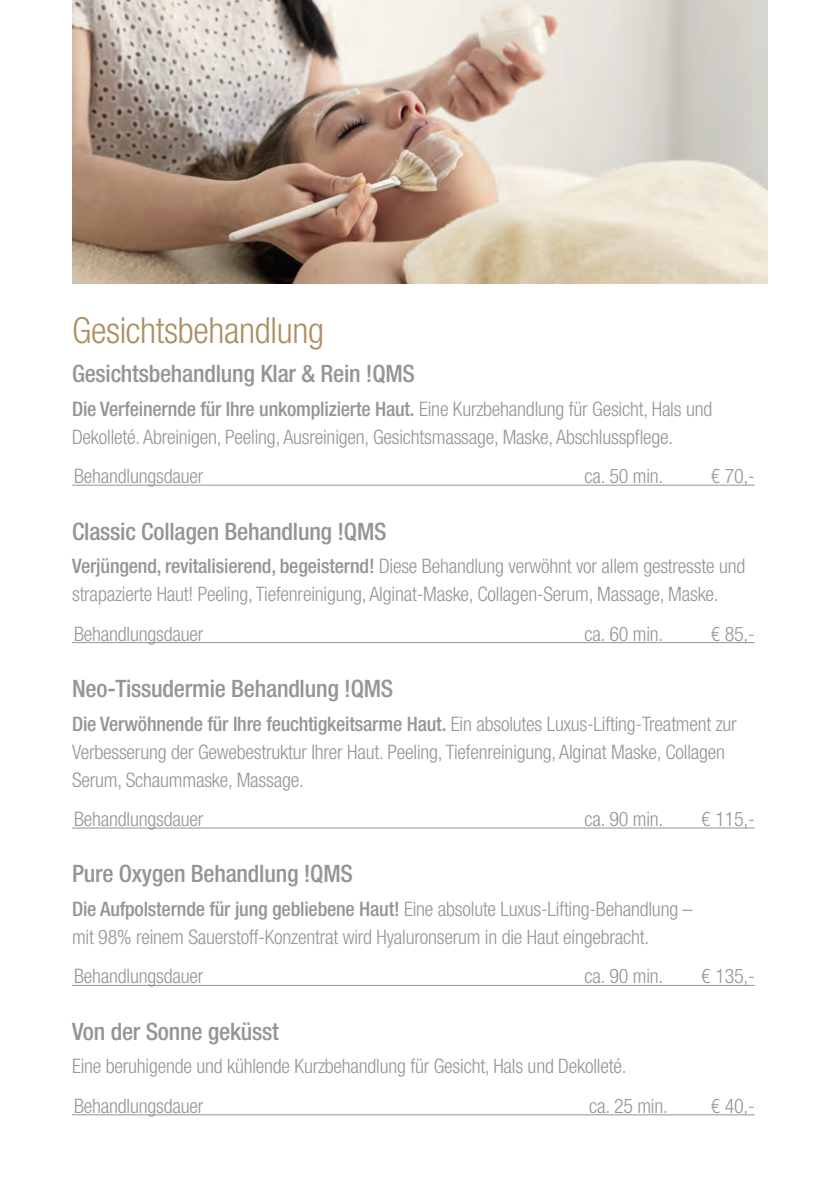
<style>
.page{position:relative;width:840px;height:1191px;background:#fff}
.page>*{position:absolute;margin:0;border:0;box-sizing:border-box;transform-origin:0 0}
.t1{font:300 condensed 36px "Helvetica Neue";letter-spacing:-.01em;color:#ab8f62}
.t2{font:500 condensed 24px "Helvetica Neue";letter-spacing:-.01em;color:#939598}
.t3{font:300 condensed 20px/28px "Helvetica Neue";letter-spacing:-.01em;color:#939598}
.s1{font-weight:500}
</style>
<div class="page">
<hr style="left:72px;top:485px;width:682px;height:1px;background:#939598">
<hr style="left:72px;top:642px;width:682px;height:1px;background:#939598">
<hr style="left:72px;top:827px;width:682px;height:1px;background:#939598">
<hr style="left:72px;top:985px;width:682px;height:1px;background:#939598">
<hr style="left:72px;top:1114px;width:682px;height:1px;background:#939598">
<img style="left:72px;top:0;width:695px;height:283px">
<h1 class="t1" style="left:72px;top:309px;width:253px">Gesichtsbehandlung</h1>
<p class="t2" style="left:72px;top:359px;width:344px">Gesichtsbehandlung Klar &amp; Rein !QMS</p>
<p class="t3" style="left:72px;top:394px;width:641px"><span class="s1">Die Verfeinernde für Ihre unkomplizierte Haut.</span> Eine Kurzbehandlung für Gesicht, Hals und<br>Dekolleté. Abreinigen, Peeling, Ausreinigen, Gesichtsmassage, Maske, Abschlusspflege.</p>
<p class="t3" style="left:74px;top:462px;width:131px">Behandlungsdauer</p>
<p class="t3" style="left:584px;top:462px;width:80px">ca. 50 min.</p>
<p class="t3" style="left:710px;top:462px;width:46px">€ 70,-</p>
<p class="t2" style="left:72px;top:517px;width:316px">Classic Collagen Behandlung !QMS</p>
<p class="t3" style="left:72px;top:552px;width:674px"><span class="s1">Verjüngend, revitalisierend, begeisternd!</span> Diese Behandlung verwöhnt vor allem gestresste und strapazierte Haut! Peeling, Tiefenreinigung, Alginat-Maske, Collagen-Serum, Massage, Maske.</p>
<p class="t3" style="left:74px;top:619px;width:131px">Behandlungsdauer</p>
<p class="t3" style="left:584px;top:619px;width:80px">ca. 60 min.</p>
<p class="t3" style="left:710px;top:619px;width:46px">€ 85,-</p>
<p class="t2" style="left:72px;top:674px;width:322px">Neo-Tissudermie Behandlung !QMS</p>
<p class="t3" style="left:72px;top:709px;width:666px"><span class="s1">Die Verwöhnende für Ihre feuchtigkeitsarme Haut.</span> Ein absolutes Luxus-Lifting-Treatment zur<br>Verbesserung der Gewebestruktur Ihrer Haut. Peeling, Tiefenreinigung, Alginat Maske, Collagen<br>Serum, Schaummaske, Massage.</p>
<p class="t3" style="left:74px;top:804px;width:131px">Behandlungsdauer</p>
<p class="t3" style="left:584px;top:804px;width:80px">ca. 90 min.</p>
<p class="t3" style="left:701px;top:804px;width:55px">€ 115,-</p>
<p class="t2" style="left:72px;top:859px;width:282px">Pure Oxygen Behandlung !QMS</p>
<p class="t3" style="left:72px;top:894px;width:621px"><span class="s1">Die Aufpolsternde für jung gebliebene Haut!</span> Eine absolute Luxus-Lifting-Behandlung – mit 98% reinem Sauerstoff-Konzentrat wird Hyaluronserum in die Haut eingebracht.</p>
<p class="t3" style="left:74px;top:962px;width:131px">Behandlungsdauer</p>
<p class="t3" style="left:584px;top:962px;width:80px">ca. 90 min.</p>
<p class="t3" style="left:701px;top:962px;width:55px">€ 135,-</p>
<p class="t2" style="left:72px;top:1017px;width:208px">Von der Sonne geküsst</p>
<p class="t3" style="left:72px;top:1046px;width:555px;line-height:39.4px">Eine beruhigende und kühlende Kurzbehandlung für Gesicht, Hals und Dekolleté.<br>Behandlungsdauer</p>
<p class="t3" style="left:589px;top:1091px;width:80px">ca. 25 min.</p>
<p class="t3" style="left:710px;top:1091px;width:46px">€ 40,-</p>
</div>
